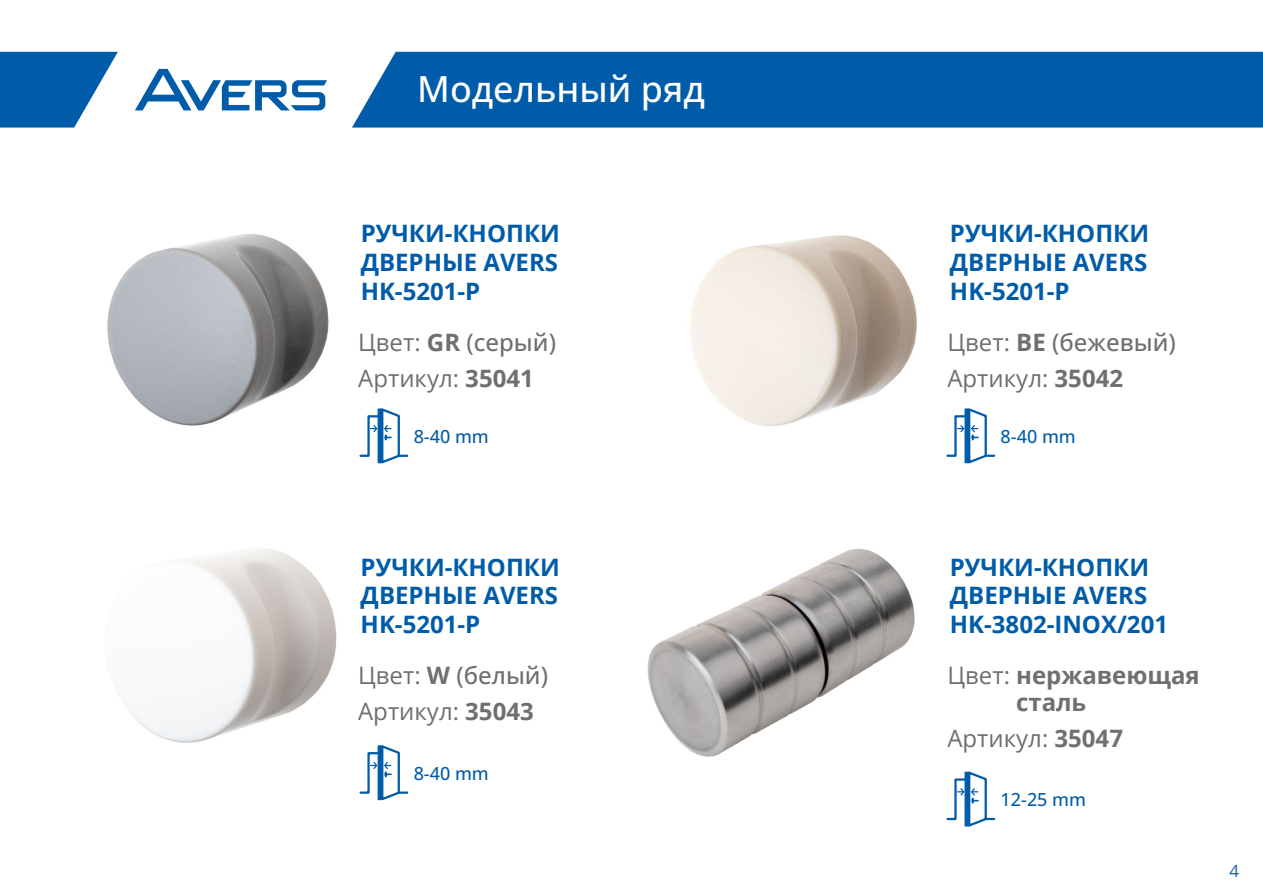
<style>
.page{position:relative;width:1263px;height:893px;background:#fff}
.page>*{position:absolute;margin:0;border:0;box-sizing:border-box;transform-origin:0 0}
.t1{font:500 36px "Open Sans";color:#fff}
.t2{font:700 24px/28.8px "Open Sans";color:#005ca8;text-align:justify}
.t3{font:24px/36px "Open Sans";color:#706f6f}
.t4{font:700 24px/27px "Open Sans";color:#706f6f}
.t5{font:500 18px "Open Sans";color:#005ca8}
.t6{font:16.95px "Open Sans";color:#1b5da4}
.s1{font-weight:700}
.s2{font-weight:500}
.s3{font-weight:400}
</style>
<div class="page">
<svg style="left:0;top:52px;width:118px;height:76px"></svg>
<svg style="left:135px;top:69px;width:192px;height:41px"></svg>
<div style="left:352px;top:52px;width:911px;height:76px;background:#005ca8"></div>
<img style="left:107px;top:234px;width:222px;height:192px">
<img style="left:690px;top:235px;width:227px;height:191px">
<img style="left:125px;top:548px;width:212px;height:195px">
<img style="left:647px;top:548px;width:268px;height:209px">
<svg style="left:946px;top:408px;width:48px;height:56px"></svg>
<svg style="left:359px;top:408px;width:48px;height:56px"></svg>
<svg style="left:946px;top:771px;width:48px;height:56px"></svg>
<svg style="left:359px;top:745px;width:48px;height:56px"></svg>
<h1 class="t1" style="left:417px;top:65px;width:289px">Модельный ряд</h1>
<p class="t2" style="left:361px;top:219px;width:201px">РУЧКИ-КНОПКИ ДВЕРНЫЕ AVERS HK-5201-P</p>
<p class="t3" style="left:358px;top:323px;width:199px">Цвет: <span class="s1">GR</span> <span class="s2">(серый)<br></span>Артикул: <span class="s1">35041</span></p>
<p class="t2" style="left:950px;top:219px;width:201px">РУЧКИ-КНОПКИ ДВЕРНЫЕ AVERS HK-5201-P</p>
<p class="t3" style="left:947px;top:323px;width:230px">Цвет: <span class="s1">BE</span> <span class="s2">(бежевый)<br></span>Артикул: <span class="s1">35042</span></p>
<p class="t5" style="left:414px;top:424px;width:77px">8-40 mm</p>
<p class="t5" style="left:1001px;top:424px;width:77px">8-40 mm</p>
<p class="t2" style="left:361px;top:552px;width:201px">РУЧКИ-КНОПКИ ДВЕРНЫЕ AVERS HK-5201-P</p>
<p class="t3" style="left:358px;top:656px;width:191px">Цвет: <span class="s1">W</span> <span class="s2">(белый)<br></span>Артикул: <span class="s1">35043</span></p>
<p class="t5" style="left:414px;top:761px;width:77px">8-40 mm</p>
<p class="t2" style="left:950px;top:552px;width:220px;text-align:left">РУЧКИ-КНОПКИ<br>ДВЕРНЫЕ AVERS<br>HK-3802-INOX/201</p>
<p class="t4" style="left:1016px;top:661px;width:185px;text-indent:-69px"><span class="s3">Цвет:</span> нержавеющая сталь</p>
<p class="t3" style="left:947px;top:719px;width:177px">Артикул: <span class="s1">35047</span></p>
<p class="t5" style="left:1001px;top:787px;width:87px">12-25 mm</p>
<p class="t6" style="left:1229px;top:859px;width:11px">4</p>
</div>
